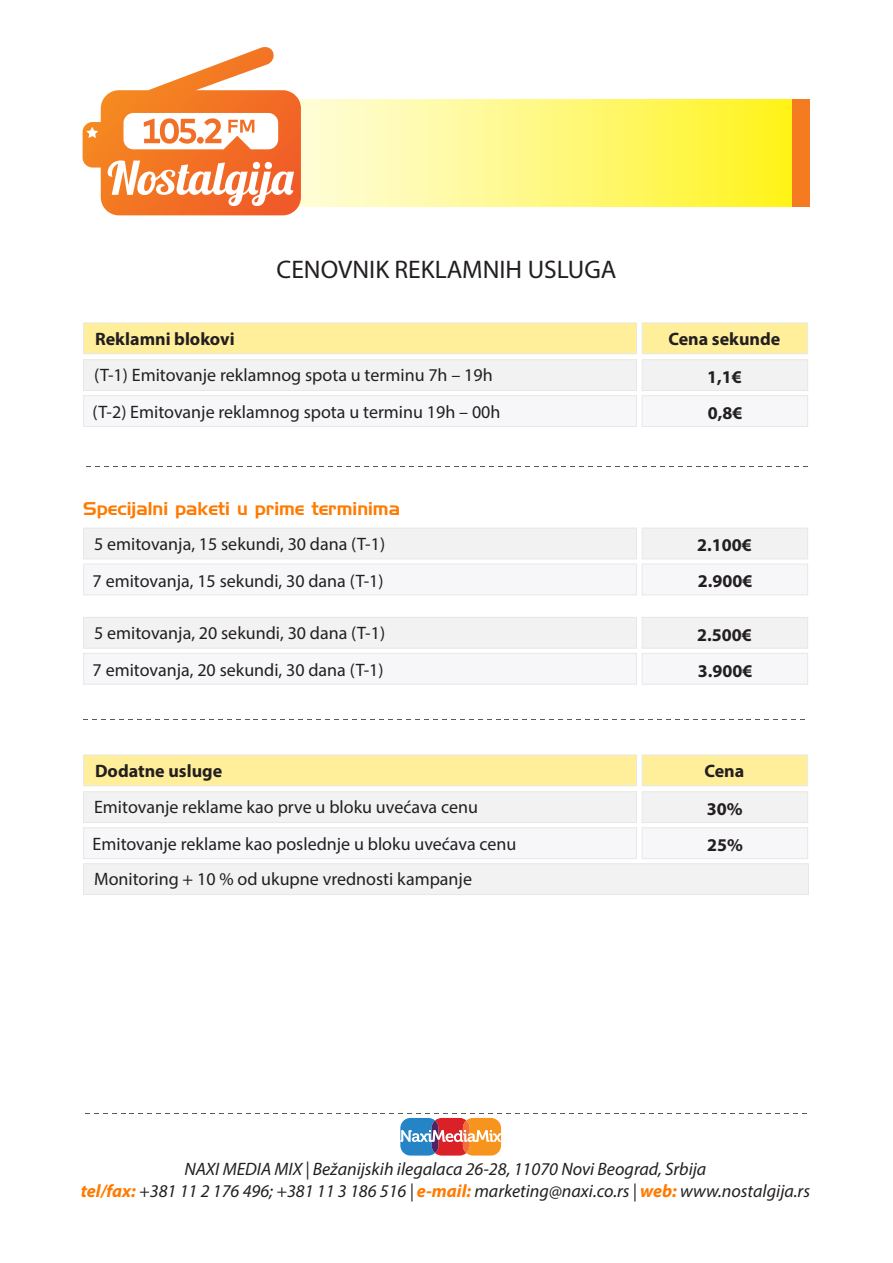
<style>
.page{position:relative;width:893px;height:1263px;background:#fff}
.page>*{position:absolute;margin:0;border:0;box-sizing:border-box;transform-origin:0 0}
.t1{font:25.5px "Myriad Pro";color:#231f20}
.t2{font:18px/36.9px "Myriad Pro";color:#231f20}
.t3{font:italic 18px/21.6px "Myriad Pro";color:#231f20;text-align:center}
.t4{font:700 18px/36px "Myriad Pro";color:#231f20}
.t5{font:18px "Handel Gothic BT";color:#ff7a00}
.s1{font-weight:700;color:#ff7a00}
</style>
<div class="page">
<div style="left:83px;top:322px;width:554px;height:32px;background:#ffef9a;border:1px solid #e8e7e7"></div>
<div style="left:642px;top:322px;width:166px;height:32px;background:#ffef9a;border:1px solid #e8e7e7"></div>
<div style="left:83px;top:359px;width:554px;height:32px;background:#f2f2f2;border:1px solid #e7e7e7"></div>
<div style="left:642px;top:359px;width:166px;height:32px;background:#f2f2f2;border:1px solid #e7e7e7"></div>
<div style="left:83px;top:395px;width:554px;height:32px;background:#f7f7fa;border:1px solid #e8e7e7"></div>
<div style="left:642px;top:395px;width:166px;height:32px;background:#f7f7fa;border:1px solid #e8e7e7"></div>
<div style="left:83px;top:528px;width:554px;height:31px;background:#f2f2f2"></div>
<div style="left:642px;top:528px;width:166px;height:31px;background:#f2f2f2"></div>
<div style="left:83px;top:564px;width:554px;height:31px;background:#f7f7fa;border:1px solid #e8e7e7"></div>
<div style="left:642px;top:564px;width:166px;height:31px;background:#f7f7fa;border:1px solid #e8e7e7"></div>
<div style="left:83px;top:617px;width:554px;height:32px;background:#f2f2f2"></div>
<div style="left:642px;top:617px;width:166px;height:32px;background:#f2f2f2"></div>
<div style="left:83px;top:653px;width:554px;height:32px;background:#f7f7fa;border:1px solid #e8e7e7"></div>
<div style="left:642px;top:653px;width:166px;height:32px;background:#f7f7fa;border:1px solid #e8e7e7"></div>
<div style="left:83px;top:754px;width:554px;height:32px;background:#ffef9a;border:1px solid #e8e7e7"></div>
<div style="left:642px;top:754px;width:166px;height:32px;background:#ffef9a;border:1px solid #e8e7e7"></div>
<div style="left:83px;top:791px;width:554px;height:32px;background:#f2f2f2"></div>
<div style="left:642px;top:791px;width:166px;height:32px;background:#f2f2f2"></div>
<div style="left:83px;top:827px;width:554px;height:32px;background:#f7f7fa;border:1px solid #e8e7e7"></div>
<div style="left:642px;top:827px;width:166px;height:32px;background:#f7f7fa;border:1px solid #e8e7e7"></div>
<div style="left:83px;top:863px;width:726px;height:32px;background:#f2f2f2"></div>
<svg style="left:85px;top:1113px;width:722px;height:42px"></svg>
<svg style="left:83px;top:719px;width:722px;height:1px"></svg>
<svg style="left:301px;top:99px;width:491px;height:108px"></svg>
<div style="left:792px;top:97px;width:18px;height:112px;background:#f47b20"></div>
<div style="left:54px;top:54px;width:768px;height:45px;background:#fff"></div>
<div style="left:54px;top:207px;width:768px;height:44px;background:#fff"></div>
<svg style="left:83px;top:47px;width:218px;height:168px"></svg>
<h1 class="t1" style="left:277px;top:254px;width:341px">CENOVNIK REKLAMNIH USLUGA</h1>
<p class="t4" style="left:95px;top:321px;width:141px">Reklamni blokovi</p>
<p class="t4" style="left:668px;top:321px;width:113px">Cena sekunde</p>
<p class="t2" style="left:93px;top:357px;width:409px">(T-1) Emitovanje reklamnog spota u terminu 7h – 19h (T-2) Emitovanje reklamnog spota u terminu 19h – 00h</p>
<p class="t4" style="left:707px;top:358px;width:37px">1,1€<br>0,8€</p>
<p class="t5" style="left:83px;top:497px;width:318px">Specijalni paketi u prime terminima</p>
<p class="t2" style="left:93px;top:525px;width:294px">5 emitovanja, 15 sekundi, 30 dana (T-1)<br>7 emitovanja, 15 sekundi, 30 dana (T-1)</p>
<p class="t4" style="left:697px;top:526px;width:57px">2.100€<br>2.900€</p>
<p class="t2" style="left:93px;top:614px;width:294px">5 emitovanja, 20 sekundi, 30 dana (T-1)<br>7 emitovanja, 20 sekundi, 30 dana (T-1)</p>
<p class="t4" style="left:697px;top:616px;width:57px">2.500€<br>3.900€</p>
<p class="t4" style="left:95px;top:753px;width:129px">Dodatne usluge</p>
<p class="t4" style="left:704px;top:753px;width:41px">Cena</p>
<p class="t2" style="left:93px;top:789px;width:425px">Emitovanje reklame kao prve u bloku uvećava cenu<br>Emitovanje reklame kao poslednje u bloku uvećava cenu</p>
<p class="t4" style="left:707px;top:790px;width:38px">30%<br>25%</p>
<p class="t2" style="left:94px;top:861px;width:379px">Monitoring + 10 % od ukupne vrednosti kampanje</p>
<p class="t3" style="left:81px;top:1158px;width:731px">NAXI MEDIA MIX | Bežanijskih ilegalaca 26-28, 11070 Novi Beograd, Srbija<br><span class="s1">tel/fax:</span> +381 11 2 176 496; +381 11 3 186 516 | <span class="s1">e-mail:</span> marketing@naxi.co.rs | <span class="s1">web:</span> www.nostalgija.rs</p>
</div>
